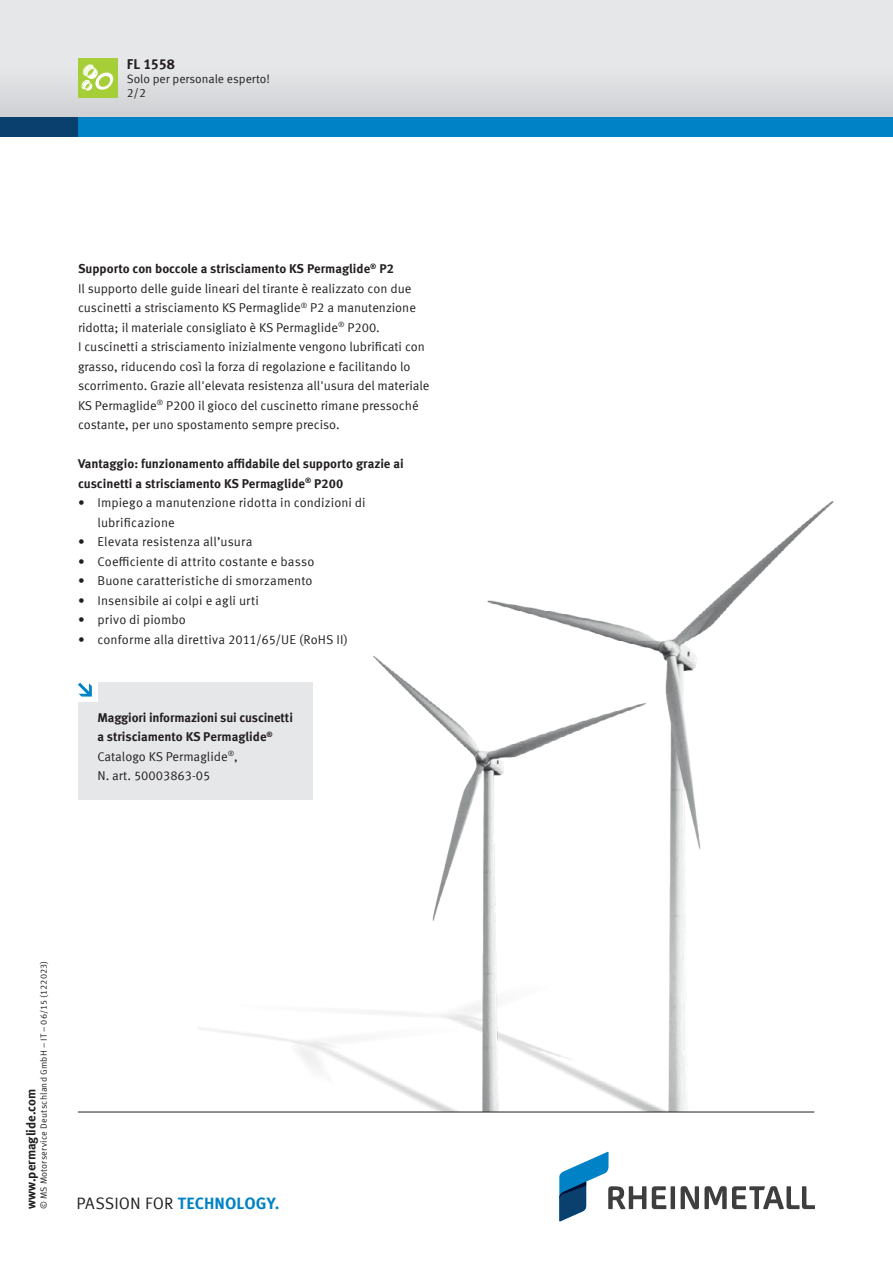
<style>
.page{position:relative;width:893px;height:1263px;background:#fff}
.page>*{position:absolute;margin:0;border:0;box-sizing:border-box;transform-origin:0 0}
.t1{font:700 16.5px "Meta Offc Pro";letter-spacing:.005em;color:#0082c7}
.t2{font:700 14.25px "Meta Offc Pro";letter-spacing:-.01em;color:#231f20}
.t3{font:12.75px/19.5px "Meta Offc Pro Norm";color:#231f20}
.t4{font:700 12.75px/19.5px "Meta OFC";color:#231f20}
.t5{font:700 12.75px/19.5px "Meta Offc Pro";letter-spacing:-.01em;color:#231f20}
.t6{font:12px "Meta Offc Pro Norm";color:#231f20}
.t7{font:9px "Meta Offc Pro Norm";letter-spacing:.02em;color:#231f20}
.s1{font-family:"Meta Offc Pro Norm";font-weight:400;color:#231f20}
</style>
<div class="page">
<div style="left:0;top:0;width:893px;height:127px;background:#e6e7e9"></div>
<div style="left:0;top:68px;width:893px;height:49px;background:#dadbde"></div>
<div style="left:0;top:117px;width:893px;height:19px;background:#09406e"></div>
<div style="left:78px;top:117px;width:815px;height:19px;background:#0082c7"></div>
<div style="left:78px;top:59px;width:39px;height:39px;background:#a6ce39"></div>
<svg style="left:81px;top:64px;width:33px;height:27px"></svg>
<svg style="left:559px;top:1151px;width:256px;height:70px"></svg>
<img style="left:197px;top:501px;width:637px;height:611px">
<hr style="left:78px;top:1112px;width:736px;height:1px;background:#231f20">
<div style="left:78px;top:683px;width:235px;height:117px;background:#e6e7e9"></div>
<div style="left:78px;top:682px;width:19px;height:20px;background:#fff"></div>
<svg style="left:78px;top:683px;width:14px;height:13px"></svg>
<p class="t2" style="left:127px;top:53px;width:50px">FL 1558</p>
<p class="t6" style="left:127px;top:84px;width:21px">2/2</p>
<p class="t6" style="left:127px;top:70px;width:145px">Solo per personale esperto!</p>
<p class="t4" style="left:78px;top:259px;width:317px">Supporto con boccole a strisciamento KS Permaglide<sup>®</sup> P2</p>
<p class="t3" style="left:78px;top:278px;width:353px">Il supporto delle guide lineari del tirante è realizzato con due cuscinetti a strisciamento KS Permaglide<sup>®</sup> P2 a manutenzione ridotta; il materiale consigliato è KS Permaglide<sup>®</sup> P200.<br>I cuscinetti a strisciamento inizialmente vengono lubrificati con grasso, riducendo così la forza di regolazione e facilitando lo scorrimento. Grazie all'elevata resistenza all'usura del materiale KS Permaglide<sup>®</sup> P200 il gioco del cuscinetto rimane pressoché costante, per uno spostamento sempre preciso.</p>
<p class="t4" style="left:78px;top:454px;width:327px">Vantaggio: funzionamento affidabile del supporto grazie ai cuscinetti a strisciamento KS Permaglide<sup>®</sup> P200</p>
<p class="t3" style="left:97px;top:492px;width:270px;text-indent:-19px">• Impiego a manutenzione ridotta in condizioni di lubrificazione</p>
<p class="t3" style="left:78px;top:531px;width:176px">• Elevata resistenza all’usura</p>
<p class="t3" style="left:78px;top:550px;width:238px">• Coefficiente di attrito costante e basso</p>
<p class="t3" style="left:78px;top:570px;width:236px">• Buone caratteristiche di smorzamento</p>
<p class="t3" style="left:78px;top:589px;width:182px">• Insensibile ai colpi e agli urti</p>
<p class="t3" style="left:78px;top:609px;width:109px">• privo di piombo</p>
<p class="t3" style="left:78px;top:628px;width:271px">• conforme alla direttiva 2011/65/UE (RoHS II)</p>
<p class="t5" style="left:97px;top:707px;width:197px">Maggiori informazioni sui cuscinetti a strisciamento KS Permaglide<sup>®</sup></p>
<p class="t3" style="left:97px;top:746px;width:142px">Catalogo KS Permaglide<sup>®</sup>,<br>N. art. 50003863-05</p>
<p class="t7" style="left:37px;top:1209px;width:250px;rotate:-90deg">© MS Motorservice Deutschland GmbH – IT – 06/15 (122023)</p>
<p class="t5" style="left:21px;top:1209px;width:122px;rotate:-90deg">www.permaglide.com</p>
<p class="t1" style="left:76px;top:1190px;width:205px"><span class="s1">PASSION FOR</span> TECHNOLOGY.</p>
</div>
